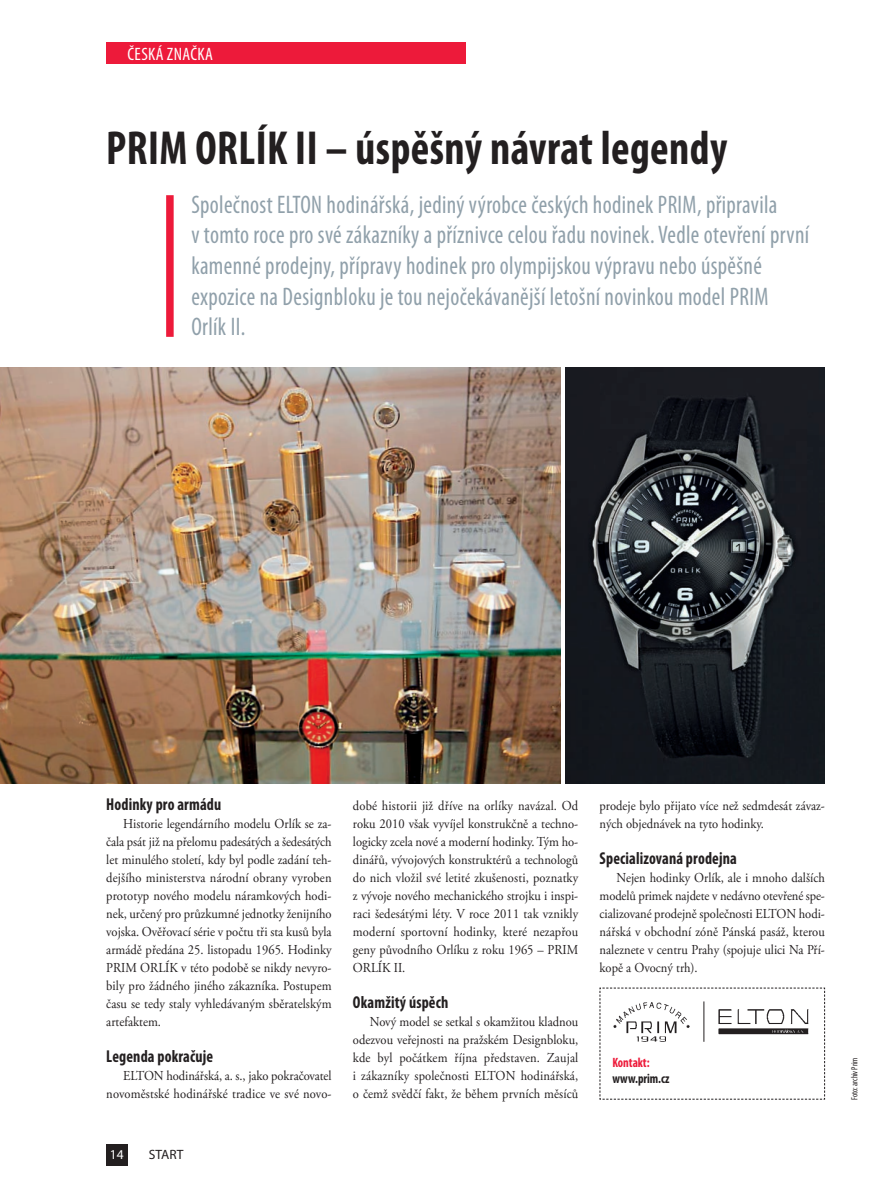
<style>
.page{position:relative;width:893px;height:1191px;background:#fff}
.page>*{position:absolute;margin:0;border:0;box-sizing:border-box;transform-origin:0 0}
.t1{font:700 condensed 48px "Myriad Pro";letter-spacing:.01em;color:#231f20;scale:.92 1}
.t2{font:condensed 25.5px/30.6px "Myriad Pro";letter-spacing:.015em;color:#90a0aa;scale:.92 1}
.t3{font:condensed 18px "Myriad Pro";letter-spacing:.02em;color:#fff}
.t4{font:700 condensed 17.25px "Myriad Pro";letter-spacing:.01em;color:#231f20;scale:.92 1}
.t5{font:13.65px/18px "Adobe Garamond Pro";color:#231f20;text-align:justify;scale:.92 1}
.t6{font:700 condensed 13.5px "Myriad Pro";letter-spacing:-.005em;color:#231f20;scale:.92 1}
.t7{font:700 condensed 13.5px "Myriad Pro";letter-spacing:-.005em;color:#ed1a3a;scale:.92 1}
.t8{font:13.5px "Myriad Pro";color:#231f20}
.t9{font:13.5px "Myriad Pro";color:#fff}
.t10{font:condensed 9px "Myriad Pro";letter-spacing:-.005em;color:#231f20;scale:.92 1}
</style>
<div class="page">
<div style="left:106px;top:1144px;width:22px;height:21px;background:#231f20"></div>
<div style="left:106px;top:42px;width:360px;height:22px;background:#ed1a3a"></div>
<div style="left:166px;top:195px;width:8px;height:142px;background:#ed1a3a"></div>
<svg style="left:599px;top:987px;width:226px;height:112px"></svg>
<img style="left:608px;top:997px;width:86px;height:49px">
<img style="left:710px;top:1003px;width:108px;height:36px">
<hr style="left:704px;top:1001px;width:1px;height:40px;background:#231f20">
<img style="left:0;top:367px;width:560px;height:416px">
<img style="left:565px;top:367px;width:260px;height:416px">
<h3 class="t3" style="left:128px;top:47px;width:87px">ČESKÁ ZNAČKA</h3>
<h1 class="t1" style="left:106px;top:130px;width:676px">PRIM ORLÍK II – úspěšný návrat legendy</h1>
<p class="t2" style="left:191px;top:191px;width:673px">Společnost ELTON hodinářská, jediný výrobce českých hodinek PRIM, připravila<br>v tomto roce pro své zákazníky a příznivce celou řadu novinek. Vedle otevření první kamenné prodejny, přípravy hodinek pro olympijskou výpravu nebo úspěšné expozice na Designbloku je tou nejočekávanější letošní novinkou model PRIM Orlík II.</p>
<p class="t4" style="left:106px;top:798px;width:126px">Hodinky pro armádu</p>
<p class="t5" style="left:106px;top:816px;width:246px;text-indent:17px">Historie legendárního modelu Orlík se za&shy;čala psát již na přelomu padesátých a šedesátých let minulého století, kdy byl podle zadání teh&shy;dejšího ministerstva národní obrany vyroben prototyp nového modelu náramkových hodi&shy;nek, určený pro průzkumné jednotky ženijního vojska. Ověřovací série v počtu tři sta kusů byla armádě předána 25. listopadu 1965. Hodinky PRIM ORLÍK v této podobě se nikdy nevyro&shy;bily pro žádného jiného zákazníka. Postupem času se tedy staly vyhledávaným sběratelským artefaktem.</p>
<p class="t4" style="left:106px;top:1050px;width:118px">Legenda pokračuje</p>
<p class="t5" style="left:106px;top:1068px;width:246px;text-align:right">ELTON hodinářská, a. s., jako pokračovatel novoměstské hodinářské tradice ve své novo-</p>
<p class="t9" style="left:110px;top:1146px;width:15px">14</p>
<p class="t8" style="left:149px;top:1146px;width:36px">START</p>
<p class="t5" style="left:353px;top:798px;width:246px">dobé historii již dříve na orlíky navázal. Od roku 2010 však vyvíjel konstrukčně a techno&shy;logicky zcela nové a moderní hodinky. Tým ho&shy;dinářů, vývojových konstruktérů a technologů do nich vložil své letité zkušenosti, poznatky z vývoje nového mechanického strojku i inspi&shy;raci šedesátými léty. V roce 2011 tak vznikly moderní sportovní hodinky, které nezapřou geny původního Orlíku z roku 1965 – PRIM ORLÍK II.</p>
<p class="t4" style="left:353px;top:996px;width:105px">Okamžitý úspěch</p>
<p class="t5" style="left:353px;top:1014px;width:246px;text-indent:17px">Nový model se setkal s okamžitou kladnou odezvou veřejnosti na pražském Designbloku, kde byl počátkem října představen. Zaujal i zákazníky společnosti ELTON hodinářská, o čemž svědčí fakt, že během prvních měsíců</p>
<p class="t5" style="left:600px;top:798px;width:246px">prodeje bylo přijato více než sedmdesát závaz&shy;ných objednávek na tyto hodinky.</p>
<p class="t4" style="left:600px;top:852px;width:151px">Specializovaná prodejna</p>
<p class="t5" style="left:600px;top:870px;width:246px;text-indent:17px">Nejen hodinky Orlík, ale i mnoho dalších modelů primek najdete v nedávno otevřené spe&shy;cializované prodejně společnosti ELTON hodi&shy;nářská v obchodní zóně Pánská pasáž, kterou naleznete v centru Prahy (spojuje ulici Na Pří&shy;kopě a Ovocný trh).</p>
<p class="t7" style="left:612px;top:1057px;width:42px">Kontakt:</p>
<p class="t6" style="left:612px;top:1074px;width:64px">www.prim.cz</p>
<p class="t10" style="left:851px;top:1099px;width:47px;rotate:-90deg">Foto: archiv Prim</p>
</div>
